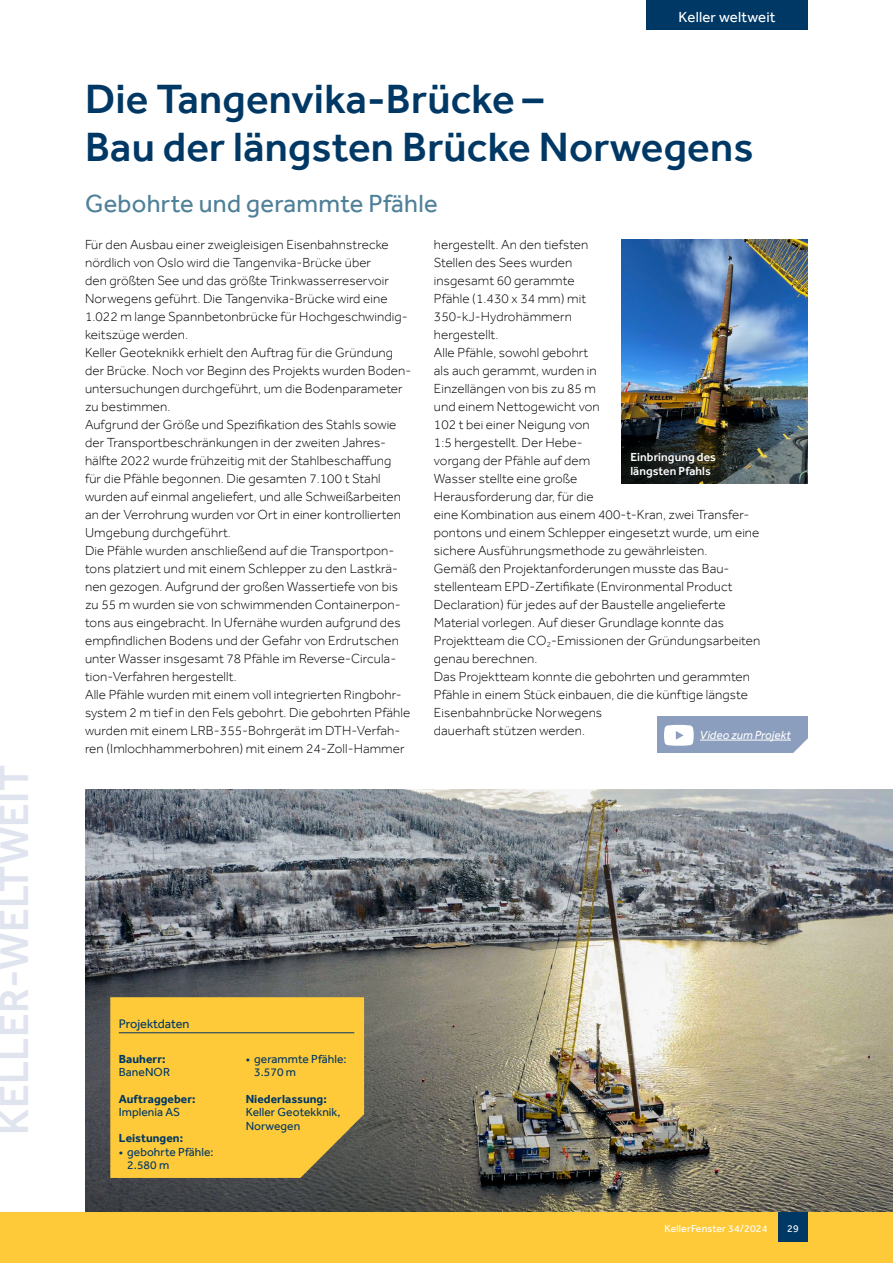
<style>
.page{position:relative;width:893px;height:1263px;background:#fff}
.page>*{position:absolute;margin:0;border:0;box-sizing:border-box;transform-origin:0 0}
.t1{font:500 42px/48px "Effra";letter-spacing:.005em;color:#003865}
.t2{font:500 42px "Effra";letter-spacing:.005em;color:#e0e4ef}
.t3{font:25.5px "Effra";letter-spacing:.01em;color:#4f8099}
.t4{font:15px "Effra";letter-spacing:.01em;color:#fff}
.t5{font:300 13.5px/18px "Effra";letter-spacing:.005em;color:#000}
.t6{font:12.75px "Effra";color:#003865}
.t7{font:12px/13.5px "Effra";letter-spacing:.005em;color:#003865}
.t8{font:700 12px "Effra";letter-spacing:.005em;color:#003865}
.t9{font:500 12px/13.5px "Effra";letter-spacing:.005em;color:#fff}
.t10{font:italic 12px "Effra";letter-spacing:.005em;color:#fff}
.t11{font:10.5px "Effra";letter-spacing:.01em;color:#fff}
</style>
<div class="page">
<div style="left:0;top:1212px;width:893px;height:51px;background:#feca3a"></div>
<div style="left:778px;top:1212px;width:30px;height:30px;background:#003865"></div>
<div style="left:657px;top:717px;width:151px;height:36px;background:#8b9ebd"></div>
<hr style="left:700px;top:740px;width:91px;height:1px;background:#fff">
<svg style="left:793px;top:738px;width:15px;height:15px"></svg>
<svg style="left:664px;top:725px;width:30px;height:21px"></svg>
<img style="left:622px;top:239px;width:186px;height:244px">
<img style="left:85px;top:789px;width:808px;height:423px">
<div style="left:110px;top:997px;width:254px;height:181px;background:#feca3a"></div>
<hr style="left:119px;top:1032px;width:235px;height:1px;background:#003865">
<div style="left:646px;top:0;width:162px;height:30px;background:#003865"></div>
<h1 class="t2" style="left:-11px;top:1134px;width:371px;rotate:-90deg">KELLER-WELTWEIT</h1>
<p class="t4" style="left:679px;top:8px;width:99px">Keller weltweit</p>
<h1 class="t1" style="left:85px;top:75px;width:670px">Die Tangenvika-Brücke –<br>Bau der längsten Brücke Norwegens</h1>
<h2 class="t3" style="left:85px;top:189px;width:354px">Gebohrte und gerammte Pfähle</h2>
<p class="t5" style="left:85px;top:235px;width:328px">Für den Ausbau einer zweigleisigen Eisenbahnstrecke nördlich von Oslo wird die Tangenvika-Brücke über<br>den größten See und das größte Trinkwasserreservoir Norwegens geführt. Die Tangenvika-Brücke wird eine 1.022 m lange Spannbetonbrücke für Hochgeschwindig&shy;keitszüge werden.<br>Keller Geoteknikk erhielt den Auftrag für die Gründung der Brücke. Noch vor Beginn des Projekts wurden Boden&shy;untersuchungen durchgeführt, um die Bodenparameter zu bestimmen.<br>Aufgrund der Größe und Spezifikation des Stahls sowie der Transportbeschränkungen in der zweiten Jahres&shy;hälfte 2022 wurde frühzeitig mit der Stahlbeschaffung<br>für die Pfähle begonnen. Die gesamten 7.100 t Stahl wurden auf einmal angeliefert, und alle Schweißarbeiten an der Verrohrung wurden vor Ort in einer kontrollierten Umgebung durchgeführt.<br>Die Pfähle wurden anschließend auf die Transportpon&shy;tons platziert und mit einem Schlepper zu den Lastkrä&shy;nen gezogen. Aufgrund der großen Wassertiefe von bis zu 55 m wurden sie von schwimmenden Containerpon&shy;tons aus eingebracht. In Ufernähe wurden aufgrund des empfindlichen Bodens und der Gefahr von Erdrutschen unter Wasser insgesamt 78 Pfähle im Reverse-Circula&shy;tion-Verfahren hergestellt.<br>Alle Pfähle wurden mit einem voll integrierten Ringbohr&shy;system 2 m tief in den Fels gebohrt. Die gebohrten Pfähle wurden mit einem LRB-355-Bohrgerät im DTH-Verfah&shy;ren (Imlochhammerbohren) mit einem 24-Zoll-Hammer</p>
<p class="t5" style="left:434px;top:235px;width:328px">hergestellt. An den tiefsten<br>Stellen des Sees wurden<br>insgesamt 60 gerammte<br>Pfähle (1.430 x 34 mm) mit<br>350-kJ-Hydrohämmern<br>hergestellt.<br>Alle Pfähle, sowohl gebohrt<br>als auch gerammt, wurden in<br>Einzellängen von bis zu 85 m<br>und einem Nettogewicht von<br>102 t bei einer Neigung von<br>1:5 hergestellt. Der Hebe-<br>vorgang der Pfähle auf dem<br>Wasser stellte eine große<br>Herausforderung dar, für die<br>eine Kombination aus einem 400-t-Kran, zwei Transfer&shy;pontons und einem Schlepper eingesetzt wurde, um eine sichere Ausführungsmethode zu gewährleisten.<br>Gemäß den Projektanforderungen musste das Bau&shy;stellenteam EPD-Zertifikate (Environmental Product Declaration) für jedes auf der Baustelle angelieferte Material vorlegen. Auf dieser Grundlage konnte das Projektteam die CO<sub>2</sub>-Emissionen der Gründungsarbeiten genau berechnen.<br>Das Projektteam konnte die gebohrten und gerammten Pfähle in einem Stück einbauen, die die künftige längste Eisenbahnbrücke Norwegens<br>dauerhaft stützen werden.</p>
<p class="t9" style="left:630px;top:450px;width:87px">Einbringung des längsten Pfahls</p>
<p class="t10" style="left:700px;top:728px;width:92px">Video zum Projekt</p>
<p class="t6" style="left:119px;top:1016px;width:72px">Projektdaten</p>
<p class="t8" style="left:119px;top:1052px;width:48px">Bauherr:</p>
<p class="t7" style="left:119px;top:1065px;width:53px">BaneNOR</p>
<p class="t8" style="left:119px;top:1091px;width:78px">Auftraggeber:</p>
<p class="t7" style="left:119px;top:1105px;width:63px">Implenia AS</p>
<p class="t8" style="left:119px;top:1131px;width:66px">Leistungen:</p>
<p class="t7" style="left:127px;top:1145px;width:88px;text-indent:-9px">• gebohrte Pfähle:<br>2.580 m</p>
<p class="t7" style="left:254px;top:1052px;width:94px;text-indent:-9px">• gerammte Pfähle:<br>3.570 m</p>
<p class="t8" style="left:246px;top:1091px;width:83px">Niederlassung:</p>
<p class="t7" style="left:246px;top:1105px;width:96px">Keller Geotekknik,</p>
<p class="t7" style="left:246px;top:1119px;width:56px">Norwegen</p>
<p class="t11" style="left:665px;top:1222px;width:104px">KellerFenster 34/2024</p>
<p class="t11" style="left:787px;top:1222px;width:13px">29</p>
</div>
